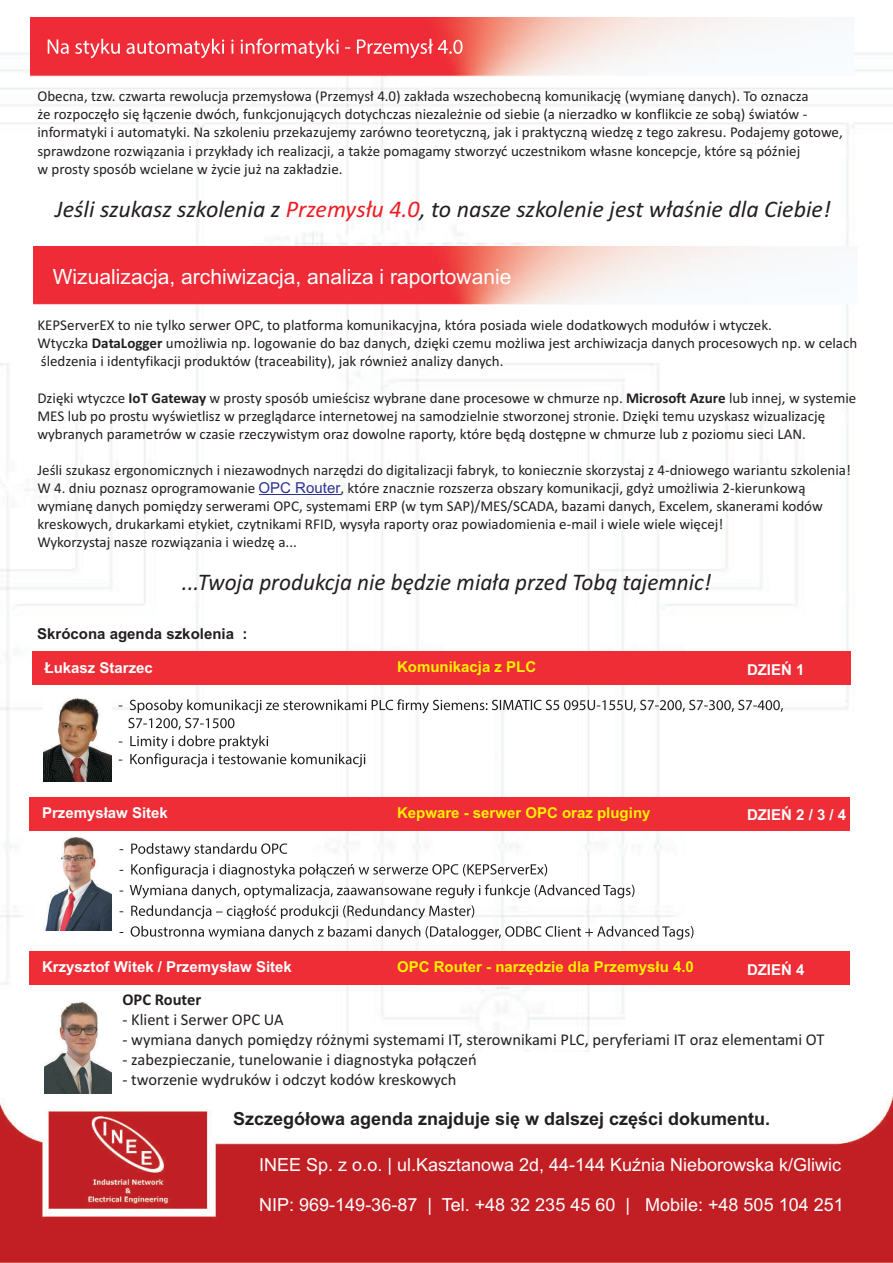
<style>
.page{position:relative;width:893px;height:1263px;background:#fff}
.page>*{position:absolute;margin:0;border:0;box-sizing:border-box;transform-origin:0 0}
.t1{font:italic 24px "Calibri";color:#231f20}
.t2{font:21px "Arial";color:#fff}
.t3{font:18px "Arial";color:#fff}
.t4{font:700 18px "Arial";color:#231f20}
.t5{font:16.5px "Calibri";color:#231f20}
.t6{font:700 16.5px "Calibri";color:#231f20}
.t7{font:15px/18px "Calibri";color:#231f20}
.t8{font:700 15px "Arial";color:#fff}
.t9{font:700 15px "Arial";color:#fff101}
.t10{font:700 15px "Arial";color:#231f20}
.s1{color:#ee1d23}
.s2{font-weight:700}
.s3{font-family:"Arial";color:#2d3291}
</style>
<div class="page">
<img style="left:0;top:17px;width:893px;height:1035px">
<img style="left:30px;top:18px;width:824px;height:58px">
<svg style="left:48px;top:39px;width:415px;height:19px;background:#f1575f"></svg>
<img style="left:34px;top:247px;width:824px;height:58px">
<div style="left:32px;top:651px;width:818px;height:33px;background:#ee2d36"></div>
<div style="left:29px;top:797px;width:821px;height:33px;background:#ee2d36"></div>
<svg style="left:119px;top:699px;width:664px;height:68px"></svg>
<svg style="left:120px;top:843px;width:573px;height:97px"></svg>
<div style="left:29px;top:951px;width:821px;height:34px;background:#ee2d36"></div>
<img style="left:0;top:1065px;width:893px;height:197px">
<div style="left:220px;top:1165px;width:591px;height:46px;background:#c11f24"></div>
<hr style="left:259px;top:494px;width:81px;height:1px;background:#2d3291">
<img style="left:43px;top:836px;width:68px;height:95px">
<img style="left:45px;top:1001px;width:66px;height:93px">
<img style="left:43px;top:694px;width:68px;height:87px">
<p class="t7" style="left:37px;top:88px;width:807px">Obecna, tzw. czwarta rewolucja przemysłowa (Przemysł 4.0) zakłada wszechobecną komunikację (wymianę danych). To oznacza<br>że rozpoczęło się łączenie dwóch, funkcjonujących dotychczas niezależnie od siebie (a nierzadko w konflikcie ze sobą) światów - informatyki i automatyki. Na szkoleniu przekazujemy zarówno teoretyczną, jak i praktyczną wiedzę z tego zakresu. Podajemy gotowe, sprawdzone rozwiązania i przykłady ich realizacji, a także pomagamy stworzyć uczestnikom własne koncepcje, które są później<br>w prosty sposób wcielane w życie już na zakładzie.</p>
<h1 class="t1" style="left:55px;top:199px;width:777px">Jeśli szukasz szkolenia z <span class="s1">Przemysłu 4.0</span>, to nasze szkolenie jest właśnie dla Ciebie!</h1>
<h2 class="t2" style="left:53px;top:268px;width:460px">Wizualizacja, archiwizacja, analiza i raportowanie</h2>
<p class="t7" style="left:37px;top:318px;width:821px">KEPServerEX to nie tylko serwer OPC, to platforma komunikacyjna, która posiada wiele dodatkowych modułów i wtyczek.<br>Wtyczka <span class="s2">DataLogger</span> umożliwia np. logowanie do baz danych, dzięki czemu możliwa jest archiwizacja danych procesowych np. w celach śledzenia i identyfikacji produktów (traceability), jak również analizy danych.</p>
<p class="t7" style="left:37px;top:390px;width:820px">Dzięki wtyczce <span class="s2">IoT Gateway</span> w prosty sposób umieścisz wybrane dane procesowe w chmurze np. <span class="s2">Microsoft Azure</span> lub innej, w systemie<br>MES lub po prostu wyświetlisz w przeglądarce internetowej na samodzielnie stworzonej stronie. Dzięki temu uzyskasz wizualizację wybranych parametrów w czasie rzeczywistym oraz dowolne raporty, które będą dostępne w chmurze lub z poziomu sieci LAN.</p>
<p class="t7" style="left:37px;top:462px;width:815px">Jeśli szukasz ergonomicznych i niezawodnych narzędzi do digitalizacji fabryk, to koniecznie skorzystaj z 4-dniowego wariantu szkolenia!<br>W 4. dniu poznasz oprogramowanie <span class="s3">OPC Router</span>, które znacznie rozszerza obszary komunikacji, gdyż umożliwia 2-kierunkową wymianę danych pomiędzy serwerami OPC, systemami ERP (w tym SAP)/MES/SCADA, bazami danych, Excelem, skanerami kodów kreskowych, drukarkami etykiet, czytnikami RFID, wysyła raporty oraz powiadomienia e-mail i wiele wiele więcej!<br>Wykorzystaj nasze rozwiązania i wiedzę a...</p>
<h1 class="t1" style="left:182px;top:572px;width:531px">...Twoja produkcja nie będzie miała przed Tobą tajemnic!</h1>
<p class="t10" style="left:37px;top:628px;width:212px">Skrócona agenda szkolenia :</p>
<p class="t9" style="left:397px;top:661px;width:141px">Komunikacja z PLC</p>
<p class="t8" style="left:45px;top:662px;width:110px">Łukasz Starzec</p>
<p class="t8" style="left:747px;top:664px;width:59px">DZIEŃ 1</p>
<p class="t8" style="left:42px;top:806px;width:127px">Przemysław Sitek</p>
<p class="t8" style="left:747px;top:809px;width:101px">DZIEŃ 2 / 3 / 4</p>
<p class="t9" style="left:397px;top:806px;width:255px">Kepware - serwer OPC oraz pluginy</p>
<p class="t8" style="left:42px;top:961px;width:251px">Krzysztof Witek / Przemysław Sitek</p>
<p class="t9" style="left:397px;top:961px;width:298px">OPC Router - narzędzie dla Przemysłu 4.0</p>
<p class="t8" style="left:747px;top:964px;width:59px">DZIEŃ 4</p>
<p class="t6" style="left:122px;top:992px;width:80px">OPC Router</p>
<p class="t5" style="left:122px;top:1012px;width:163px">- Klient i Serwer OPC UA</p>
<p class="t5" style="left:122px;top:1032px;width:703px">- wymiana danych pomiędzy różnymi systemami IT, sterownikami PLC, peryferiami IT oraz elementami OT</p>
<p class="t5" style="left:122px;top:1053px;width:356px">- zabezpieczanie, tunelowanie i diagnostyka połączeń</p>
<p class="t5" style="left:122px;top:1073px;width:336px">- tworzenie wydruków i odczyt kodów kreskowych</p>
<p class="t4" style="left:233px;top:1111px;width:539px">Szczegółowa agenda znajduje się w dalszej części dokumentu.</p>
<p class="t3" style="left:259px;top:1157px;width:583px">INEE Sp. z o.o. | ul.Kasztanowa 2d, 44-144 Kuźnia Nieborowska k/Gliwic</p>
<p class="t3" style="left:259px;top:1198px;width:586px">NIP: 969-149-36-87 | Tel. +48 32 235 45 60 | Mobile: +48 505 104 251</p>
</div>
